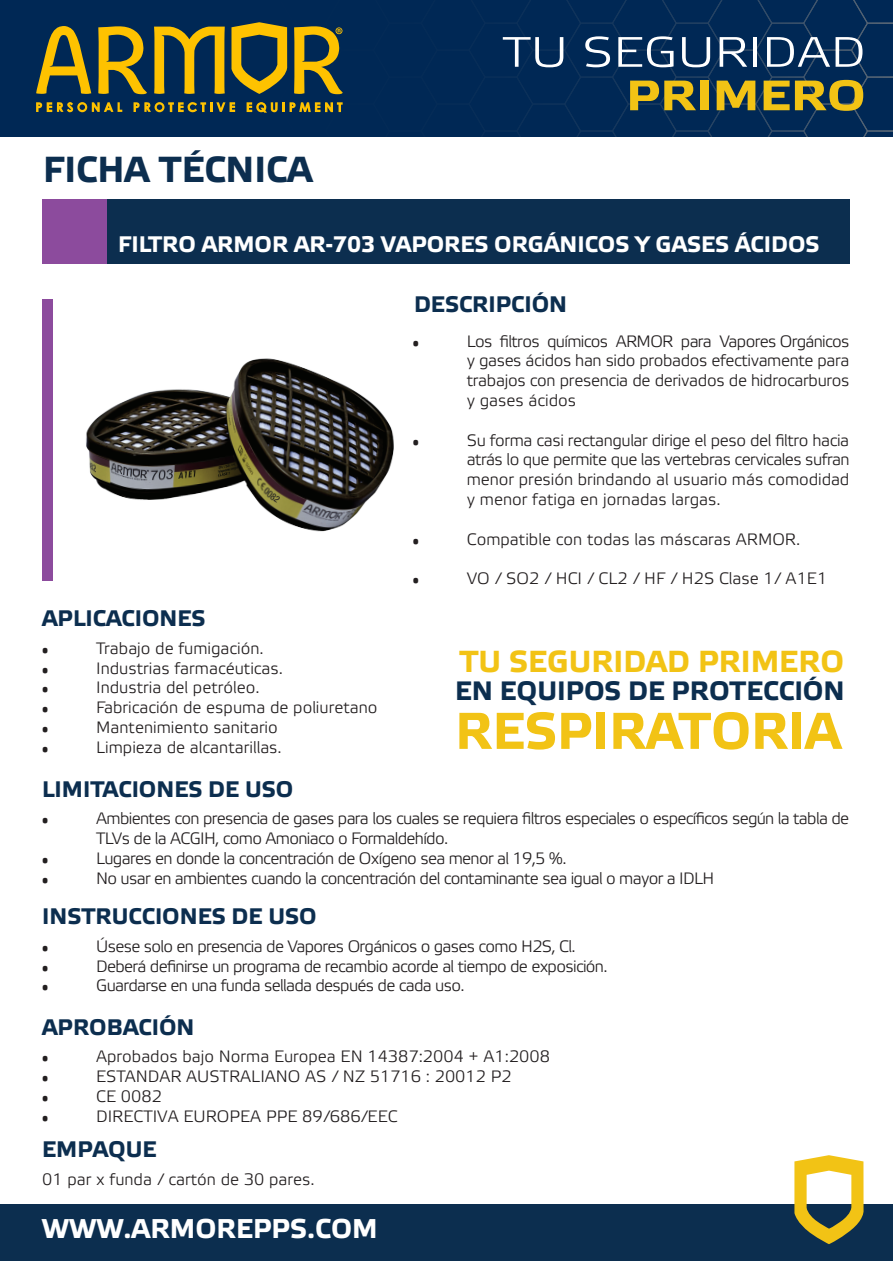
<style>
.page{position:relative;width:893px;height:1263px;background:#fff}
.page>*{position:absolute;margin:0;border:0;box-sizing:border-box;transform-origin:0 0}
.t1{font:700 51.75px "Etelka Text";color:#f2c315}
.t2{font:42.6px "Etelka Light Pro";color:#fff;scale:1.17 1}
.t3{font:700 42.6px "Etelka Text";color:#f2c315;scale:1.17 1}
.t4{font:700 36.3px "Etelka Text";color:#0c2e4f}
.t5{font:700 30.45px "Etelka Text";color:#f2c315}
.t6{font:700 27.15px "Etelka Text";color:#fff}
.t7{font:700 26.55px "Etelka Text";color:#0c2e4f}
.t8{font:700 22.5px "Etelka Text";color:#0c2e4f}
.t9{font:700 22.5px "Etelka Text";color:#fff}
.t10{font:16.5px/19.8px "Etelka Light Pro";letter-spacing:-.04em;color:#231f20}
.t11{font:16.5px "Etelka Light Pro";color:#231f20}
.t12{font:16.5px/19.8px "Etelka Light Pro";letter-spacing:-.02em;color:#231f20;text-align:justify}
.t13{font:10.5px "Etelka Light Pro";color:#231f20}
</style>
<div class="page">
<div style="left:42px;top:200px;width:808px;height:64px;background:#0c2e4f"></div>
<div style="left:42px;top:200px;width:65px;height:64px;background:#8c4b9d"></div>
<img style="left:86px;top:358px;width:308px;height:174px">
<div style="left:42px;top:299px;width:11px;height:282px;background:#8c4b9d"></div>
<div style="left:0;top:1204px;width:892px;height:57px;background:#0c2e4f"></div>
<svg style="left:794px;top:1155px;width:69px;height:89px"></svg>
<svg style="left:0;top:0;width:893px;height:137px"></svg>
<h3 class="t4" style="left:43px;top:147px;width:271px">FICHA TÉCNICA</h3>
<h2 class="t2" style="left:502px;top:29px;width:312px">TU SEGURIDAD</h2>
<h2 class="t3" style="left:626px;top:69px;width:206px">PRIMERO</h2>
<h3 class="t9" style="left:118px;top:230px;width:703px">FILTRO ARMOR AR-703 VAPORES ORGÁNICOS Y GASES ÁCIDOS</h3>
<h3 class="t8" style="left:414px;top:290px;width:155px">DESCRIPCIÓN</h3>
<h3 class="t8" style="left:42px;top:604px;width:165px">APLICACIONES</h3>
<p class="t13" style="left:42px;top:645px;width:8px">•</p>
<p class="t11" style="left:96px;top:639px;width:169px">Trabajo de fumigación.</p>
<p class="t13" style="left:42px;top:664px;width:8px">•</p>
<p class="t11" style="left:96px;top:659px;width:188px">Industrias farmacéuticas.</p>
<p class="t13" style="left:42px;top:684px;width:8px">•</p>
<p class="t11" style="left:96px;top:679px;width:165px">Industria del petróleo.</p>
<p class="t13" style="left:42px;top:704px;width:8px">•</p>
<p class="t11" style="left:96px;top:699px;width:283px">Fabricación de espuma de poliuretano</p>
<p class="t13" style="left:42px;top:724px;width:8px">•</p>
<p class="t11" style="left:96px;top:719px;width:183px">Mantenimiento sanitario</p>
<p class="t13" style="left:42px;top:744px;width:8px">•</p>
<p class="t11" style="left:96px;top:738px;width:187px">Limpieza de alcantarillas.</p>
<h3 class="t8" style="left:42px;top:774px;width:253px">LIMITACIONES DE USO</h3>
<p class="t13" style="left:413px;top:337px;width:8px">•</p>
<p class="t12" style="left:467px;top:332px;width:384px">Los filtros químicos ARMOR para Vapores Orgánicos y gases ácidos han sido probados efectivamente para trabajos con presencia de derivados de hidrocarburos y gases ácidos</p>
<p class="t13" style="left:413px;top:436px;width:8px">•</p>
<p class="t12" style="left:467px;top:431px;width:384px">Su forma casi rectangular dirige el peso del filtro hacia atrás lo que permite que las vertebras cervicales sufran menor presión brindando al usuario más comodidad y menor fatiga en jornadas largas.</p>
<p class="t13" style="left:413px;top:535px;width:8px">•</p>
<p class="t11" style="left:467px;top:530px;width:335px">Compatible con todas las máscaras ARMOR.</p>
<p class="t13" style="left:413px;top:575px;width:8px">•</p>
<p class="t11" style="left:467px;top:570px;width:362px">VO / SO2 / HCI / CL2 / HF / H2S Clase 1/ A1E1</p>
<h3 class="t5" style="left:459px;top:642px;width:386px">TU SEGURIDAD PRIMERO</h3>
<h3 class="t7" style="left:455px;top:674px;width:391px">EN EQUIPOS DE PROTECCIÓN</h3>
<h1 class="t1" style="left:455px;top:698px;width:387px">RESPIRATORIA</h1>
<p class="t13" style="left:42px;top:815px;width:8px">•</p>
<p class="t10" style="left:96px;top:810px;width:754px">Ambientes con presencia de gases para los cuales se requiera filtros especiales o específicos según la tabla de<br>TLVs de la ACGIH, como Amoniaco o Formaldehído.</p>
<p class="t13" style="left:42px;top:855px;width:8px">•</p>
<p class="t10" style="left:96px;top:849px;width:472px">Lugares en donde la concentración de Oxígeno sea menor al 19,5 %.</p>
<p class="t13" style="left:42px;top:874px;width:8px">•</p>
<p class="t10" style="left:96px;top:869px;width:619px">No usar en ambientes cuando la concentración del contaminante sea igual o mayor a IDLH</p>
<h3 class="t8" style="left:42px;top:902px;width:276px">INSTRUCCIONES DE USO</h3>
<p class="t13" style="left:42px;top:943px;width:8px">•</p>
<p class="t10" style="left:96px;top:937px;width:481px">Úsese solo en presencia de Vapores Orgánicos o gases como H2S, Cl.</p>
<p class="t13" style="left:42px;top:962px;width:8px">•</p>
<p class="t10" style="left:96px;top:957px;width:513px">Deberá definirse un programa de recambio acorde al tiempo de exposición.</p>
<p class="t13" style="left:42px;top:982px;width:8px">•</p>
<p class="t10" style="left:96px;top:977px;width:370px">Guardarse en una funda sellada después de cada uso.</p>
<h3 class="t8" style="left:42px;top:1012px;width:154px">APROBACIÓN</h3>
<p class="t13" style="left:42px;top:1053px;width:8px">•</p>
<p class="t11" style="left:96px;top:1048px;width:455px">Aprobados bajo Norma Europea EN 14387:2004 + A1:2008</p>
<p class="t13" style="left:42px;top:1073px;width:8px">•</p>
<p class="t11" style="left:96px;top:1068px;width:417px">ESTANDAR AUSTRALIANO AS / NZ 51716 : 20012 P2</p>
<p class="t13" style="left:42px;top:1093px;width:8px">•</p>
<p class="t12" style="left:96px;top:1087px;width:67px">CE 0082</p>
<p class="t13" style="left:42px;top:1112px;width:8px">•</p>
<p class="t11" style="left:96px;top:1107px;width:303px">DIRECTIVA EUROPEA PPE 89/686/EEC</p>
<h3 class="t8" style="left:42px;top:1135px;width:116px">EMPAQUE</h3>
<p class="t11" style="left:42px;top:1170px;width:274px">01 par x funda / cartón de 30 pares.</p>
<h3 class="t6" style="left:42px;top:1211px;width:337px">WWW.ARMOREPPS.COM</h3>
</div>
